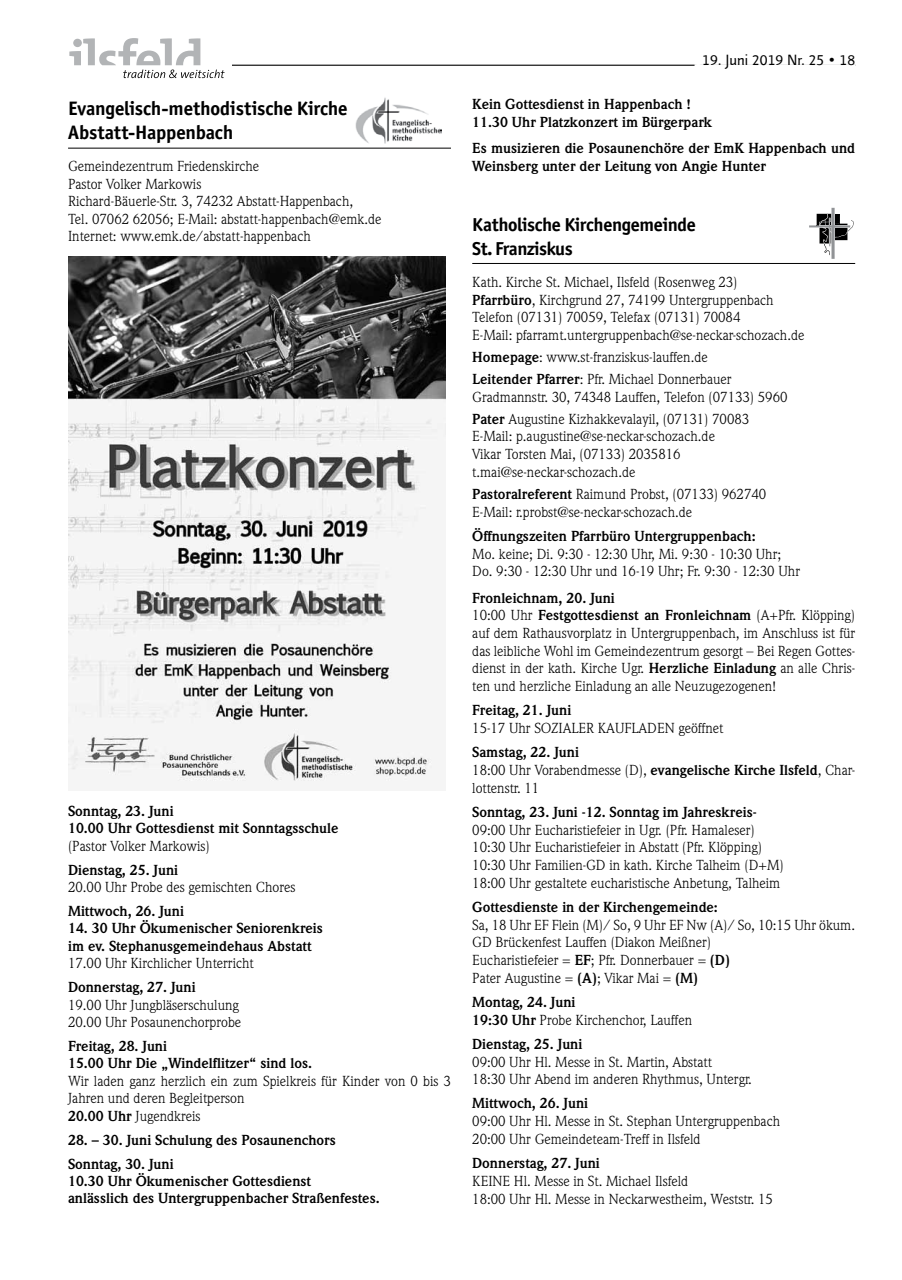
<style>
.page{position:relative;width:902px;height:1280px;background:#fff}
.page>*{position:absolute;margin:0;border:0;box-sizing:border-box;transform-origin:0 0}
.t1{font:700 19.5px/24px "Officina San ITC";letter-spacing:-.005em;color:#000}
.t2{font:700 18.75px/24px "Officina San ITC";letter-spacing:-.02em;color:#000}
.t3{font:15px "Linotype Finnegan";color:#000}
.t4{font:14.25px/17.7px "Weidemann";color:#000}
.t5{font:700 14.25px/17.4px "Weidemann";color:#000}
.s1{font-weight:700}
.s2{color:#fff}
</style>
<div class="page">
<hr style="left:68px;top:148px;width:383px;height:1px;background:#000">
<img style="left:355px;top:97px;width:86px;height:47px">
<img style="left:68px;top:257px;width:377px;height:524px">
<hr style="left:472px;top:263px;width:383px;height:1px;background:#000">
<svg style="left:809px;top:208px;width:45px;height:51px"></svg>
<hr style="left:232px;top:65px;width:623px;height:1px;background:#000">
<div style="left:694px;top:64px;width:161px;height:5px;background:#fff"></div>
<svg style="left:69px;top:38px;width:155px;height:40px"></svg>
<h1 class="t1" style="left:68px;top:96px;width:281px">Evangelisch-methodistische Kirche<br>Abstatt-Happenbach</h1>
<p class="t4" style="left:68px;top:157px;width:315px">Gemeindezentrum Friedenskirche<br>Pastor Volker Markowis<br>Richard-Bäuerle-Str. 3, 74232 Abstatt-Happenbach,<br>Tel. 07062 62056; E-Mail: abstatt-happenbach@emk.de Internet: www.emk.de/abstatt-happenbach</p>
<p class="t5" style="left:68px;top:802px;width:272px">Sonntag, 23. Juni<br>10.00 Uhr Gottesdienst mit Sonntagsschule</p>
<p class="t4" style="left:68px;top:837px;width:143px">(Pastor Volker Markowis)</p>
<p class="t5" style="left:68px;top:861px;width:112px">Dienstag, 25. Juni</p>
<p class="t4" style="left:68px;top:878px;width:229px">20.00 Uhr Probe des gemischten Chores</p>
<p class="t5" style="left:68px;top:902px;width:117px">Mittwoch, 26. Juni</p>
<p class="t5" style="left:68px;top:920px;width:256px">14. 30 Uhr Ökumenischer Seniorenkreis im ev. Stephanusgemeindehaus Abstatt</p>
<p class="t4" style="left:68px;top:954px;width:187px">17.00 Uhr Kirchlicher Unterricht</p>
<p class="t5" style="left:68px;top:979px;width:129px">Donnerstag, 27. Juni</p>
<p class="t4" style="left:68px;top:996px;width:175px">19.00 Uhr Jungbläserschulung<br>20.00 Uhr Posaunenchorprobe</p>
<p class="t5" style="left:68px;top:1037px;width:245px">Freitag, 28. Juni<br>15.00 Uhr Die „Windelflitzer“ sind los.</p>
<p class="t4" style="left:68px;top:1072px;width:384px">Wir laden ganz herzlich ein zum Spielkreis für Kinder von 0 bis 3<br>Jahren und deren Begleitperson<br><span class="s1">20.00 Uhr</span> Jugendkreis</p>
<p class="t5" style="left:68px;top:1128px;width:269px;line-height:23.9px">28. – 30. Juni Schulung des Posaunenchors<br>Sonntag, 30. Juni</p>
<p class="t5" style="left:68px;top:1172px;width:313px">10.30 Uhr Ökumenischer Gottesdienst<br>anlässlich des Untergruppenbacher Straßenfestes.</p>
<p class="t3" style="left:694px;top:51px;width:162px"><span class="s2">0</span>19. Juni 2019 Nr. 25 • 18</p>
<p class="t5" style="left:472px;top:95px;width:241px">Kein Gottesdienst in Happenbach !<br>11.30 Uhr Platzkonzert im Bürgerpark</p>
<p class="t5" style="left:472px;top:139px;width:384px">Es musizieren die Posaunenchöre der EmK Happenbach und<br>Weinsberg unter der Leitung von Angie Hunter</p>
<h2 class="t2" style="left:472px;top:212px;width:225px">Katholische Kirchengemeinde<br>St. Franziskus</h2>
<p class="t4" style="left:472px;top:273px;width:334px">Kath. Kirche St. Michael, Ilsfeld (Rosenweg 23)<br><span class="s1">Pfarrbüro</span>, Kirchgrund 27, 74199 Untergruppenbach Telefon (07131) 70059, Telefax (07131) 70084<br>E-Mail: pfarramt.untergruppenbach@se-neckar-schozach.de</p>
<p class="t4" style="left:472px;top:346px;width:261px;line-height:22px"><span class="s1">Homepage</span>: www.st-franziskus-lauffen.de<br><span class="s1">Leitender Pfarrer</span>: Pfr. Michael Donnerbauer</p>
<p class="t4" style="left:472px;top:386px;width:317px;line-height:22px">Gradmannstr. 30, 74348 Lauffen, Telefon (07133) 5960<br><span class="s1">Pater</span> Augustine Kizhakkevalayil, (07131) 70083</p>
<p class="t4" style="left:472px;top:428px;width:244px">E-Mail: p.augustine@se-neckar-schozach.de<br>Vikar Torsten Mai, (07133) 2035816 t.mai@se-neckar-schozach.de</p>
<p class="t4" style="left:472px;top:485px;width:295px"><span class="s1">Pastoralreferent</span> Raimund Probst, (07133) 962740<br>E-Mail: r.probst@se-neckar-schozach.de</p>
<p class="t5" style="left:472px;top:527px;width:285px">Öffnungszeiten Pfarrbüro Untergruppenbach:</p>
<p class="t4" style="left:472px;top:545px;width:329px">Mo. keine; Di. 9:30 - 12:30 Uhr, Mi. 9:30 - 10:30 Uhr;<br>Do. 9:30 - 12:30 Uhr und 16-19 Uhr; Fr. 9:30 - 12:30 Uhr</p>
<p class="t4" style="left:472px;top:589px;width:384px"><span class="s1">Fronleichnam, 20. Juni<br></span>10:00 Uhr <span class="s1">Festgottesdienst an Fronleichnam</span> (A+Pfr. Klöpping) auf dem Rathausvorplatz in Untergruppenbach, im Anschluss ist für das leibliche Wohl im Gemeindezentrum gesorgt – Bei Regen Gottes&shy;dienst in der kath. Kirche Ugr. <span class="s1">Herzliche Einladung</span> an alle Chris&shy;ten und herzliche Einladung an alle Neuzugezogenen!</p>
<p class="t5" style="left:472px;top:702px;width:100px">Freitag, 21. Juni</p>
<p class="t4" style="left:472px;top:719px;width:252px">15-17 Uhr SOZIALER KAUFLADEN geöffnet</p>
<p class="t4" style="left:472px;top:743px;width:384px"><span class="s1">Samstag, 22. Juni<br></span>18:00 Uhr Vorabendmesse (D), <span class="s1">evangelische Kirche Ilsfeld</span>, Char&shy;lottenstr. 11</p>
<p class="t5" style="left:472px;top:803px;width:286px">Sonntag, 23. Juni -12. Sonntag im Jahreskreis-</p>
<p class="t4" style="left:472px;top:821px;width:313px">09:00 Uhr Eucharistiefeier in Ugr. (Pfr. Hamaleser)<br>10:30 Uhr Eucharistiefeier in Abstatt (Pfr. Klöpping)<br>10:30 Uhr Familien-GD in kath. Kirche Talheim (D+M)<br>18:00 Uhr gestaltete eucharistische Anbetung, Talheim</p>
<p class="t5" style="left:472px;top:898px;width:247px">Gottesdienste in der Kirchengemeinde:</p>
<p class="t4" style="left:472px;top:916px;width:384px">Sa, 18 Uhr EF Flein (M)/ So, 9 Uhr EF Nw (A)/ So, 10:15 Uhr ökum.<br>GD Brückenfest Lauffen (Diakon Meißner)<br>Eucharistiefeier = <span class="s1">EF</span>; Pfr. Donnerbauer = <span class="s1">(D)<br></span>Pater Augustine = <span class="s1">(A)</span>; Vikar Mai = <span class="s1">(M)</span></p>
<p class="t4" style="left:472px;top:993px;width:221px"><span class="s1">Montag, 24. Juni<br>19:30 Uhr</span> Probe Kirchenchor, Lauffen</p>
<p class="t5" style="left:472px;top:1035px;width:112px">Dienstag, 25. Juni</p>
<p class="t4" style="left:472px;top:1053px;width:281px">09:00 Uhr Hl. Messe in St. Martin, Abstatt<br>18:30 Uhr Abend im anderen Rhythmus, Untergr.</p>
<p class="t5" style="left:472px;top:1095px;width:117px">Mittwoch, 26. Juni</p>
<p class="t4" style="left:472px;top:1112px;width:309px">09:00 Uhr Hl. Messe in St. Stephan Untergruppenbach<br>20:00 Uhr Gemeindeteam-Treff in Ilsfeld</p>
<p class="t5" style="left:472px;top:1154px;width:129px">Donnerstag, 27. Juni</p>
<p class="t4" style="left:472px;top:1172px;width:302px">KEINE Hl. Messe in St. Michael Ilsfeld<br>18:00 Uhr Hl. Messe in Neckarwestheim, Weststr. 15</p>
</div>
